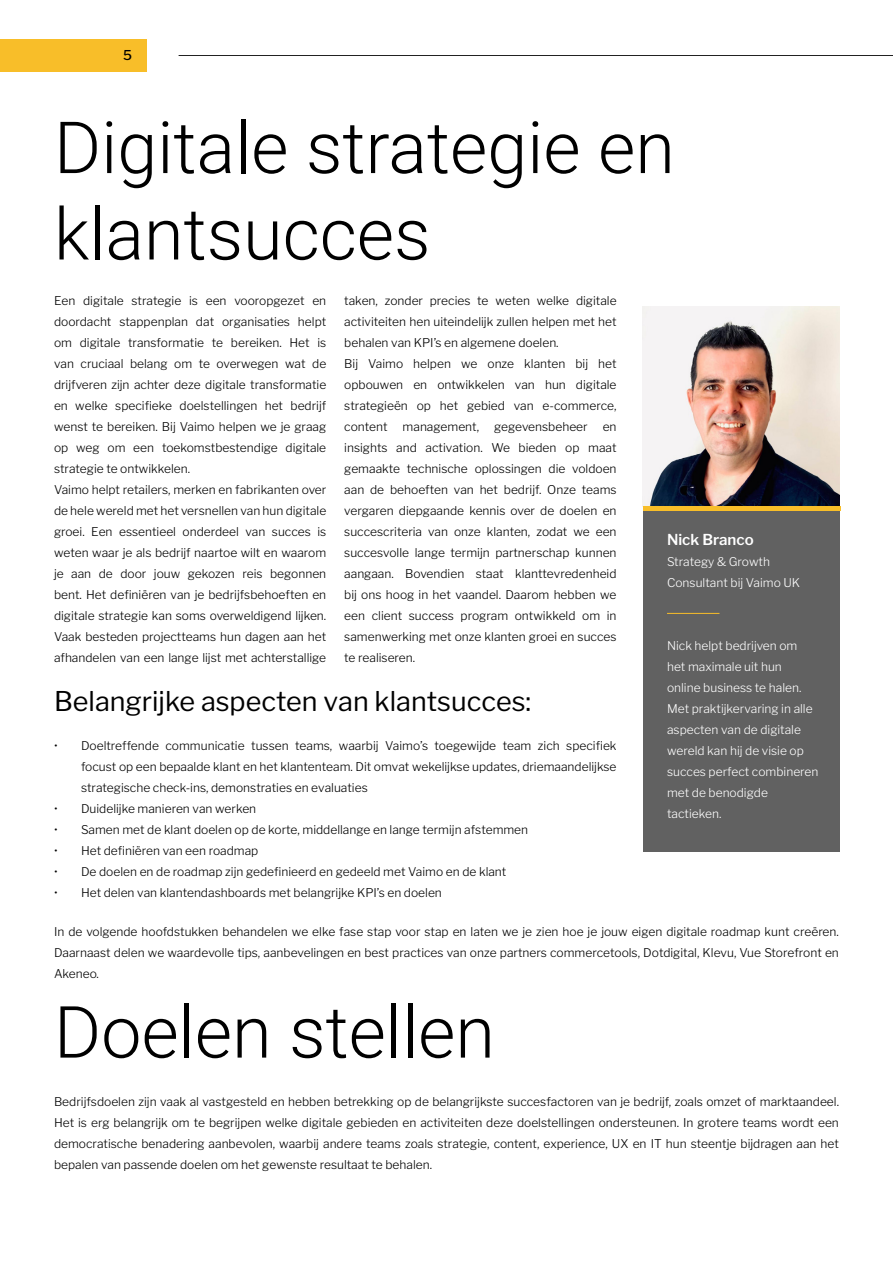
<style>
.page{position:relative;width:893px;height:1263px;background:#fff}
.page>*{position:absolute;margin:0;border:0;box-sizing:border-box;transform-origin:0 0}
.t1{font:300 72px/86.4px "Roboto";color:#000}
.t2{font:27px "Libre Franklin";color:#000}
.t3{font:600 15px "Libre Franklin";color:#fff}
.t4{font:500 13.5px "Libre Franklin";color:#000}
.t5{font:300 12px/21px "Libre Franklin";color:#000;text-align:justify}
.t6{font:300 12px/21px "Libre Franklin";color:#fff}
</style>
<div class="page">
<hr style="left:179px;top:55px;width:714px;height:1px;background:#222">
<div style="left:643px;top:492px;width:197px;height:360px;background:#616161"></div>
<img style="left:643px;top:306px;width:197px;height:200px">
<hr style="left:667px;top:613px;width:52px;height:1px;background:#f8be29">
<hr style="left:643px;top:506px;width:197px;height:4px;background:#f8be29">
<div style="left:0;top:39px;width:147px;height:33px;background:#f8be29"></div>
<p class="t4" style="left:123px;top:47px;width:10px">5</p>
<h1 class="t1" style="left:54px;top:102px;width:622px">Digitale strategie en klantsucces</h1>
<p class="t5" style="left:54px;top:290px;width:274px;text-align:left">Een digitale strategie is een vooropgezet en doordacht stappenplan dat organisaties helpt om digitale transformatie te bereiken. Het is van cruciaal belang om te overwegen wat de drijfveren zijn achter deze digitale transformatie en welke specifieke doelstellingen het bedrijf wenst te bereiken. Bij Vaimo helpen we je graag op weg om een toekomstbestendige digitale strategie te ontwikkelen.<br>Vaimo helpt retailers, merken en fabrikanten over de hele wereld met het versnellen van hun digitale groei. Een essentieel onderdeel van succes is weten waar je als bedrijf naartoe wilt en waarom je aan de door jouw gekozen reis begonnen bent. Het definiëren van je bedrijfsbehoeften en digitale strategie kan soms overweldigend lijken.<br>Vaak besteden projectteams hun dagen aan het afhandelen van een lange lijst met achterstallige</p>
<p class="t5" style="left:344px;top:290px;width:274px;text-align:left">taken, zonder precies te weten welke digitale activiteiten hen uiteindelijk zullen helpen met het behalen van KPI’s en algemene doelen.<br>Bij Vaimo helpen we onze klanten bij het opbouwen en ontwikkelen van hun digitale strategieën op het gebied van e-commerce, content management, gegevensbeheer en insights and activation. We bieden op maat gemaakte technische oplossingen die voldoen aan de behoeften van het bedrijf. Onze teams vergaren diepgaande kennis over de doelen en succescriteria van onze klanten, zodat we een succesvolle lange termijn partnerschap kunnen aangaan. Bovendien staat klanttevredenheid bij ons hoog in het vaandel. Daarom hebben we een client success program ontwikkeld om in samenwerking met onze klanten groei en succes te realiseren.</p>
<p class="t3" style="left:667px;top:531px;width:88px">Nick Branco</p>
<p class="t6" style="left:667px;top:551px;width:135px">Strategy &amp; Growth<br>Consultant bij Vaimo UK</p>
<p class="t6" style="left:667px;top:635px;width:153px">Nick helpt bedrijven om het maximale uit hun<br>online business te halen.<br>Met praktijkervaring in alle aspecten van de digitale wereld kan hij de visie op succes perfect combineren met de benodigde tactieken.</p>
<h2 class="t2" style="left:54px;top:685px;width:479px">Belangrijke aspecten van klantsucces:</h2>
<p class="t5" style="left:81px;top:735px;width:537px;text-indent:-27px">• Doeltreffende communicatie tussen teams, waarbij Vaimo’s toegewijde team zich specifiek focust op een bepaalde klant en het klantenteam. Dit omvat wekelijkse updates, driemaandelijkse strategische check-ins, demonstraties en evaluaties</p>
<p class="t5" style="left:54px;top:798px;width:204px">• Duidelijke manieren van werken</p>
<p class="t5" style="left:54px;top:819px;width:476px">• Samen met de klant doelen op de korte, middellange en lange termijn afstemmen</p>
<p class="t5" style="left:54px;top:840px;width:206px">• Het definiëren van een roadmap</p>
<p class="t5" style="left:54px;top:861px;width:454px">• De doelen en de roadmap zijn gedefinieerd en gedeeld met Vaimo en de klant</p>
<p class="t5" style="left:54px;top:882px;width:389px">• Het delen van klantendashboards met belangrijke KPI’s en doelen</p>
<p class="t5" style="left:54px;top:921px;width:786px">In de volgende hoofdstukken behandelen we elke fase stap voor stap en laten we je zien hoe je jouw eigen digitale roadmap kunt creëren.<br>Daarnaast delen we waardevolle tips, aanbevelingen en best practices van onze partners commercetools, Dotdigital, Klevu, Vue Storefront en Akeneo.</p>
<h1 class="t1" style="left:54px;top:986px;width:442px">Doelen stellen</h1>
<p class="t5" style="left:54px;top:1091px;width:786px">Bedrijfsdoelen zijn vaak al vastgesteld en hebben betrekking op de belangrijkste succesfactoren van je bedrijf, zoals omzet of marktaandeel.<br>Het is erg belangrijk om te begrijpen welke digitale gebieden en activiteiten deze doelstellingen ondersteunen. In grotere teams wordt een democratische benadering aanbevolen, waarbij andere teams zoals strategie, content, experience, UX en IT hun steentje bijdragen aan het bepalen van passende doelen om het gewenste resultaat te behalen.</p>
</div>
